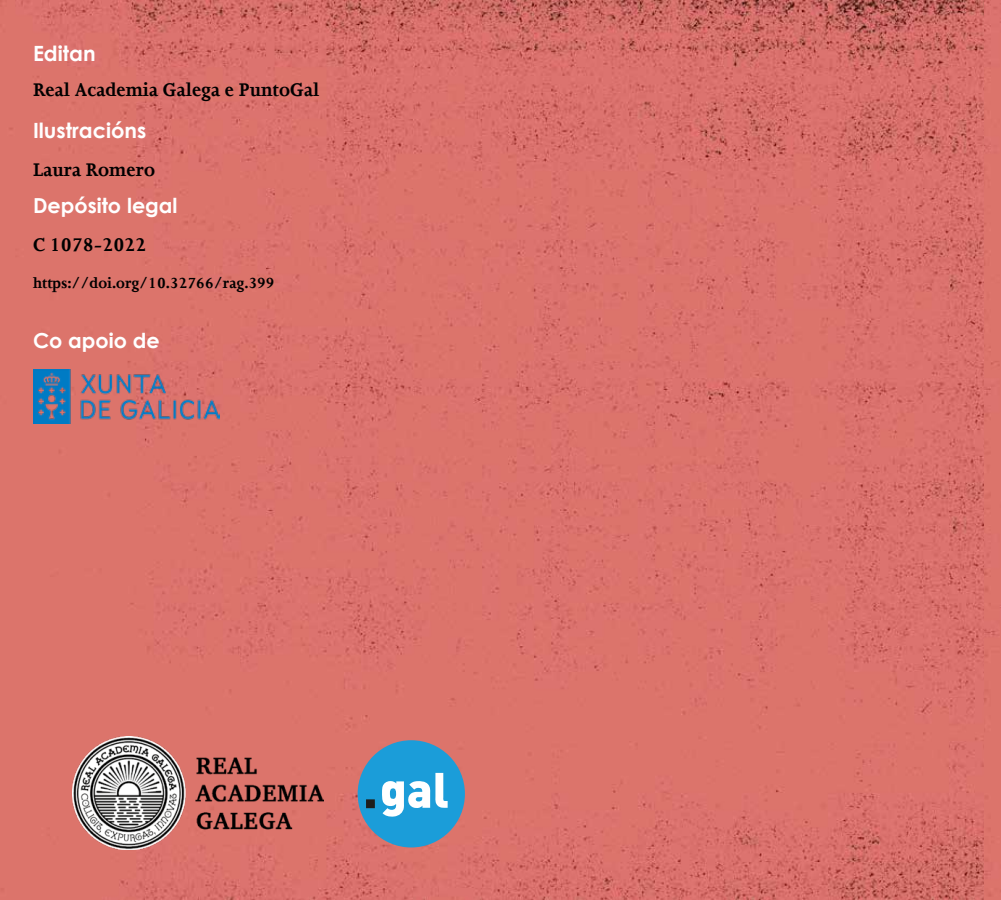
<style>
.page{position:relative;width:1001px;height:900px;background:#fff}
.page>*{position:absolute;margin:0;border:0;box-sizing:border-box;transform-origin:0 0}
.t1{font:700 21px "Century Gothic";color:#fff}
.t2{font:700 20.7px "Joanna";color:#000}
.t3{font:700 20.7px "Century Gothic";color:#fff}
.t4{font:700 16.5px "Joanna";color:#000}
</style>
<div class="page">
<img style="left:0;top:0;width:984px;height:900px">
<img style="left:73px;top:736px;width:250px;height:113px">
<div style="left:357px;top:740px;width:108px;height:107px;background:#1b9dd9;border-radius:50%"></div>
<svg style="left:382px;top:773px;width:65px;height:44px"></svg>
<svg style="left:366px;top:799px;width:9px;height:9px"></svg>
<img style="left:33px;top:370px;width:186px;height:53px">
<div style="left:984px;top:0;width:16px;height:900px;background:#dc746b"></div>
<p class="t1" style="left:33px;top:37px;width:64px">Editan</p>
<p class="t2" style="left:33px;top:79px;width:288px">Real Academia Galega e PuntoGal</p>
<p class="t1" style="left:33px;top:115px;width:115px">Ilustracións</p>
<p class="t2" style="left:33px;top:158px;width:123px">Laura Romero</p>
<p class="t3" style="left:33px;top:190px;width:146px">Depósito legal</p>
<p class="t2" style="left:33px;top:233px;width:115px">C 1078-2022</p>
<p class="t4" style="left:33px;top:274px;width:243px">https://doi.org/10.32766/rag.399</p>
<p class="t3" style="left:33px;top:325px;width:128px">Co apoio de</p>
</div>
